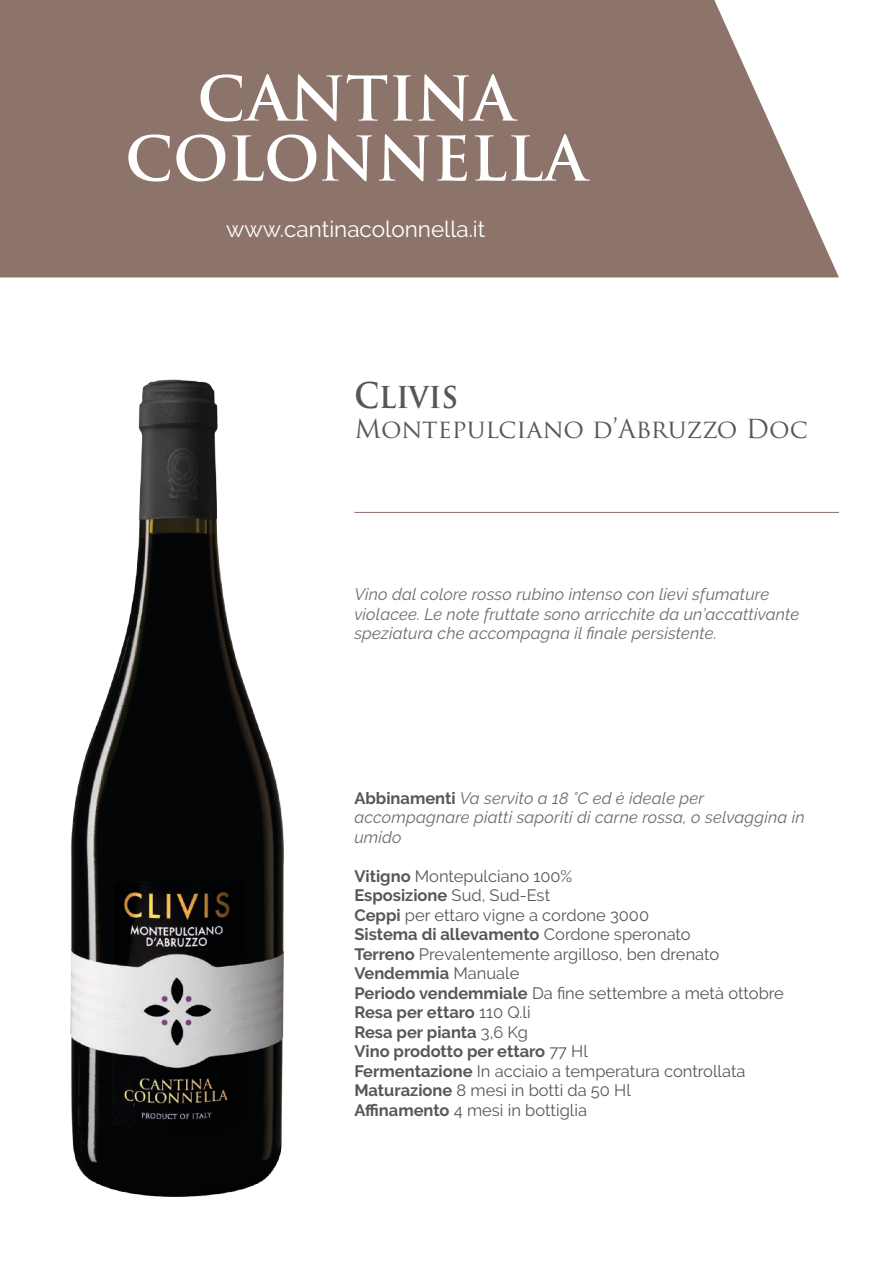
<style>
.page{position:relative;width:893px;height:1263px;background:#fff}
.page>*{position:absolute;margin:0;border:0;box-sizing:border-box;transform-origin:0 0}
.t1{font:700 60px/60px "Trajan Pro";color:#fff;text-align:center}
.t2{font:700 34.5px "Trajan Pro";color:#575756;scale:.9 1}
.t3{font:25.5px "Trajan Pro";color:#575756}
.t4{font:22.5px "Raleway";color:#fff}
.t5{font:16.5px "Raleway";color:#575756}
.t6{font:italic 16.5px/19.5px "Raleway";letter-spacing:.01em;color:#6b6b6a}
.t7{font:700 16.5px "Raleway";color:#575756}
.s1{font-weight:700;font-style:normal;color:#575756}
.s2{font-weight:700}
.s3{font-weight:400}
</style>
<div class="page">
<svg style="left:0;top:0;width:839px;height:277px;background:#957e76"></svg>
<hr style="left:354px;top:512px;width:485px;height:1px;background:#8d746b">
<img style="left:70px;top:380px;width:214px;height:816px">
<h1 class="t1" style="left:125px;top:69px;width:463px">CANTINA<br>COLONNELLA</h1>
<h3 class="t4" style="left:226px;top:216px;width:261px">www.cantinacolonnella.it</h3>
<p class="t2" style="left:354px;top:373px;width:117px">Clivis</p>
<p class="t3" style="left:354px;top:412px;width:455px">Montepulciano d’Abruzzo Doc</p>
<p class="t6" style="left:354px;top:585px;width:446px">Vino dal colore rosso rubino intenso con lievi sfumature violacee. Le note fruttate sono arricchite da un’accattivante speziatura che accompagna il finale persistente.</p>
<p class="t6" style="left:354px;top:788px;width:452px"><span class="s1">Abbinamenti</span> Va servito a 18 °C ed è ideale per accompagnare piatti saporiti di carne rossa, o selvaggina in umido</p>
<p class="t5" style="left:354px;top:866px;width:220px"><span class="s2">Vitigno</span> Montepulciano 100%</p>
<p class="t7" style="left:354px;top:886px;width:197px">Esposizione <span class="s3">Sud, Sud-Est</span></p>
<p class="t5" style="left:354px;top:905px;width:296px"><span class="s2">Ceppi</span> per ettaro vigne a cordone 3000</p>
<p class="t7" style="left:354px;top:925px;width:338px">Sistema di allevamento <span class="s3">Cordone speronato</span></p>
<p class="t5" style="left:354px;top:944px;width:366px"><span class="s2">Terreno</span> Prevalentemente argilloso, ben drenato</p>
<p class="t7" style="left:354px;top:964px;width:167px">Vendemmia <span class="s3">Manuale</span></p>
<p class="t5" style="left:354px;top:983px;width:431px"><span class="s2">Periodo vendemmiale</span> Da fine settembre a metà ottobre</p>
<p class="t7" style="left:354px;top:1003px;width:178px">Resa per ettaro <span class="s3">110 Q.li</span></p>
<p class="t7" style="left:354px;top:1022px;width:175px">Resa per pianta <span class="s3">3,6 Kg</span></p>
<p class="t7" style="left:354px;top:1042px;width:235px">Vino prodotto per ettaro <span class="s3">77 Hl</span></p>
<p class="t5" style="left:354px;top:1061px;width:393px"><span class="s2">Fermentazione</span> In acciaio a temperatura controllata</p>
<p class="t5" style="left:354px;top:1081px;width:278px"><span class="s2">Maturazione</span> 8 mesi in botti da 50 Hl</p>
<p class="t5" style="left:354px;top:1100px;width:234px"><span class="s2">Affinamento</span> 4 mesi in bottiglia</p>
</div>
